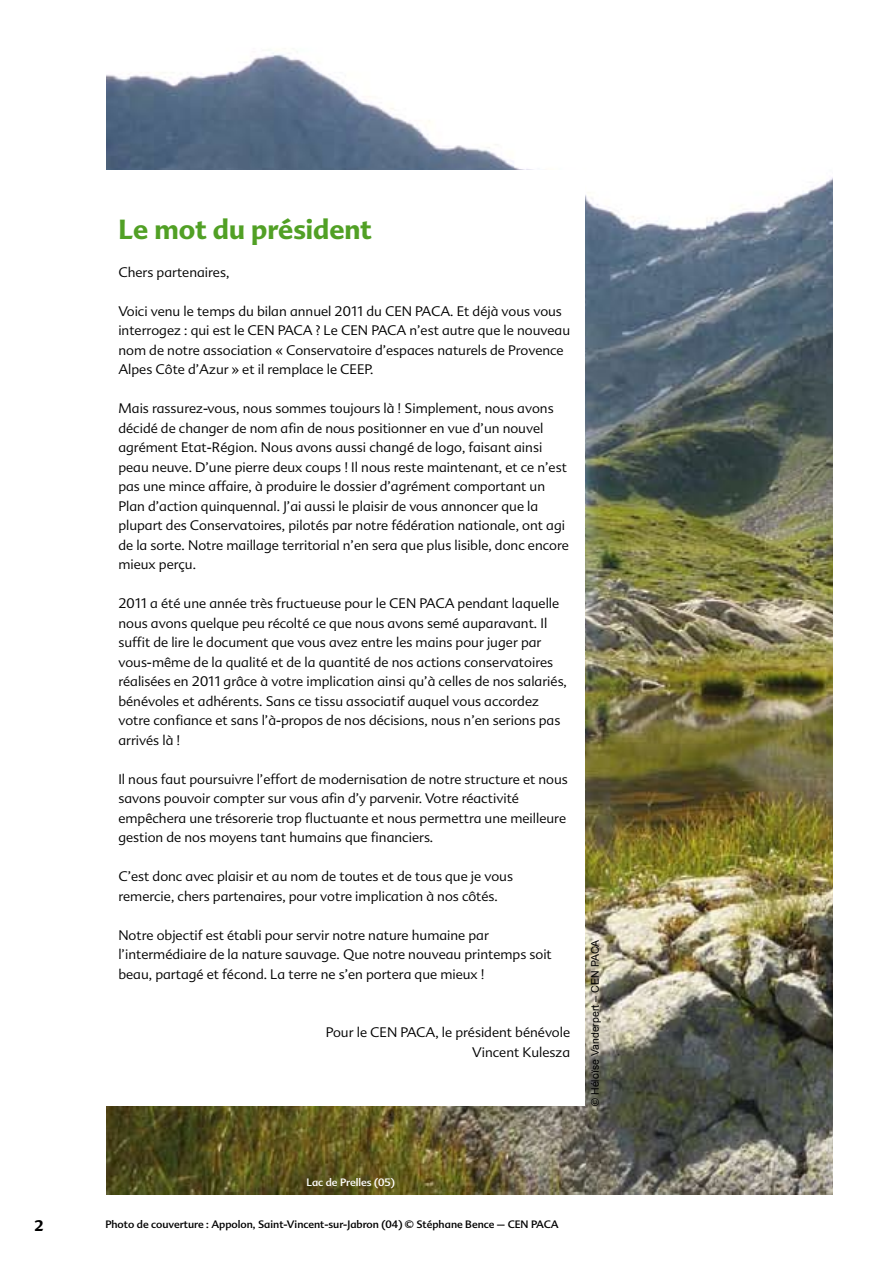
<style>
.page{position:relative;width:893px;height:1263px;background:#fff}
.page>*{position:absolute;margin:0;border:0;box-sizing:border-box;transform-origin:0 0}
.t1{font:700 27px "Advert";color:#51a025}
.t2{font:700 15px "Advert";color:#000}
.t3{font:300 13.5px/19.5px "Advert";color:#000}
.t4{font:10.5px "Advert";color:#000}
.t5{font:10.5px "Arial";color:#000}
.t6{font:10.5px "Advert";color:#fff}
</style>
<div class="page">
<img style="left:106px;top:53px;width:726px;height:1142px">
<div style="left:103px;top:170px;width:482px;height:936px;background:#fff"></div>
<h1 class="t1" style="left:118px;top:213px;width:255px">Le mot du président</h1>
<p class="t3" style="left:118px;top:262px;width:113px">Chers partenaires,</p>
<p class="t3" style="left:118px;top:301px;width:453px">Voici venu le temps du bilan annuel 2011 du CEN PACA. Et déjà vous vous interrogez : qui est le CEN PACA ? Le CEN PACA n’est autre que le nouveau nom de notre association « Conservatoire d’espaces naturels de Provence Alpes Côte d’Azur » et il remplace le CEEP.</p>
<p class="t3" style="left:118px;top:399px;width:452px">Mais rassurez-vous, nous sommes toujours là ! Simplement, nous avons décidé de changer de nom afin de nous positionner en vue d’un nouvel agrément Etat-Région. Nous avons aussi changé de logo, faisant ainsi peau neuve. D’une pierre deux coups ! Il nous reste maintenant, et ce n’est pas une mince affaire, à produire le dossier d’agrément comportant un Plan d’action quinquennal. J’ai aussi le plaisir de vous annoncer que la plupart des Conservatoires, pilotés par notre fédération nationale, ont agi de la sorte. Notre maillage territorial n’en sera que plus lisible, donc encore mieux perçu.</p>
<p class="t3" style="left:118px;top:594px;width:450px">2011 a été une année très fructueuse pour le CEN PACA pendant laquelle nous avons quelque peu récolté ce que nous avons semé auparavant. Il suffit de lire le document que vous avez entre les mains pour juger par vous-même de la qualité et de la quantité de nos actions conservatoires réalisées en 2011 grâce à votre implication ainsi qu’à celles de nos salariés, bénévoles et adhérents. Sans ce tissu associatif auquel vous accordez votre confiance et sans l’à-propos de nos décisions, nous n’en serions pas arrivés là !</p>
<p class="t3" style="left:118px;top:769px;width:451px">Il nous faut poursuivre l’effort de modernisation de notre structure et nous savons pouvoir compter sur vous afin d’y parvenir. Votre réactivité empêchera une trésorerie trop fluctuante et nous permettra une meilleure gestion de nos moyens tant humains que financiers.</p>
<p class="t3" style="left:118px;top:867px;width:396px">C’est donc avec plaisir et au nom de toutes et de tous que je vous remercie, chers partenaires, pour votre implication à nos côtés.</p>
<p class="t3" style="left:118px;top:925px;width:435px">Notre objectif est établi pour servir notre nature humaine par l’intermédiaire de la nature sauvage. Que notre nouveau printemps soit beau, partagé et fécond. La terre ne s’en portera que mieux !</p>
<p class="t3" style="left:326px;top:1023px;width:246px;text-align:right">Pour le CEN PACA, le président bénévole<br>Vincent Kulesza</p>
<p class="t5" style="left:588px;top:1106px;width:168px;rotate:-90deg">© Héloïse Vanderpert – CEN PACA</p>
<p class="t6" style="left:306px;top:1176px;width:90px">Lac de Prelles (05)</p>
<p class="t2" style="left:34px;top:1217px;width:11px">2</p>
<p class="t4" style="left:105px;top:1217px;width:455px">Photo de couverture : Appolon, Saint-Vincent-sur-Jabron (04) © Stéphane Bence – CEN PACA</p>
</div>
